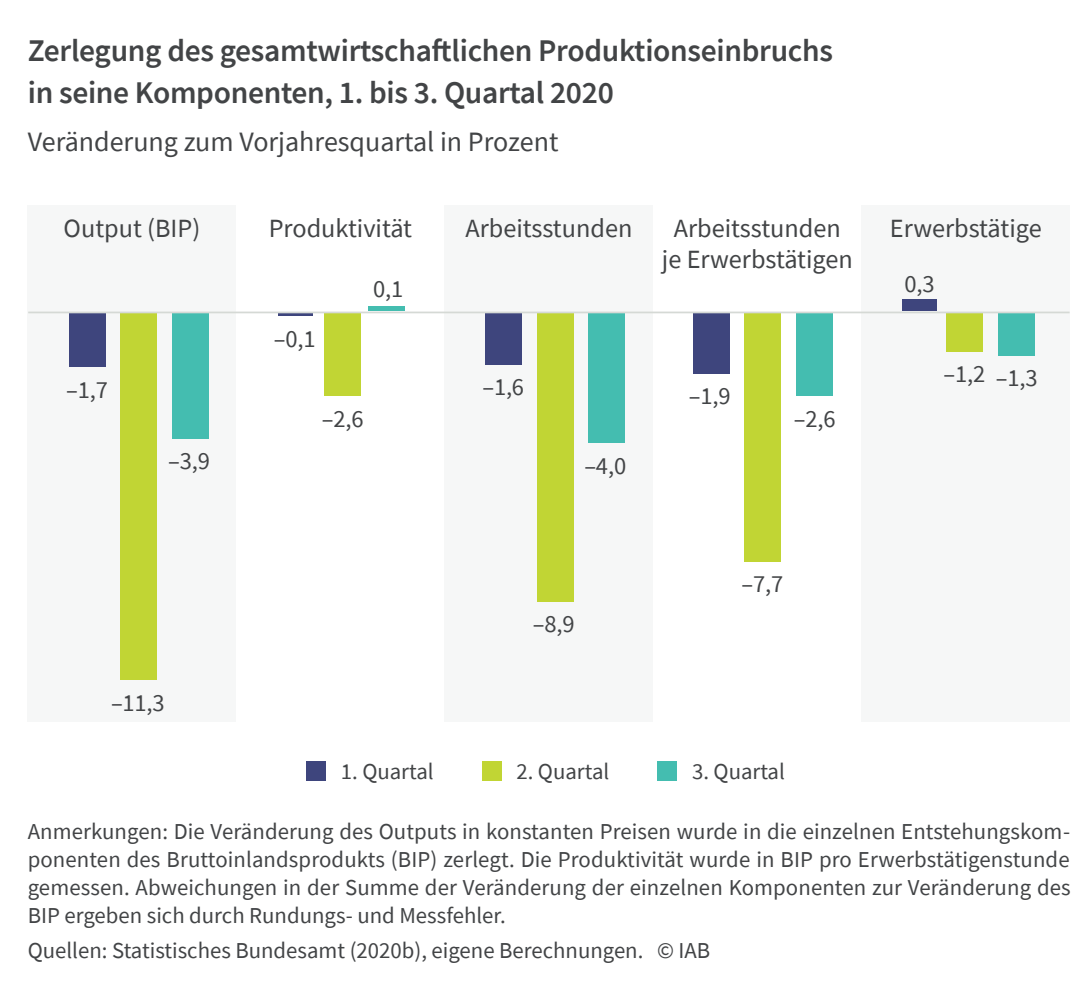
<style>
.page{position:relative;width:1092px;height:993px;background:#fff}
.page>*{position:absolute;margin:0;border:0;box-sizing:border-box;transform-origin:0 0}
.Graphiküberschrift{font:600 31.5px/42px "Source Sans Pro";letter-spacing:-.01em;color:#424446}
.Graphiküberschrift-U{font:28px "Source Sans Pro";color:#424446}
.Graphiktext{font:26.25px "Source Sans Pro";color:#424446}
.Achsenbeschriftung{font:24.5px "Source Sans Pro";color:#424446}
.Graphiktext-Anmerkun{font:22.75px/28px "Source Sans Pro";color:#424446;text-align:justify}
</style>
<div class="page">
<div style="left:306px;top:761px;width:20px;height:19px;background:#3e457d"></div>
<div style="left:481px;top:761px;width:20px;height:19px;background:#c1d534"></div>
<div style="left:657px;top:761px;width:20px;height:19px;background:#44bdb0"></div>
<div style="left:861px;top:205px;width:208px;height:516px;background:#f6f7f7"></div>
<div style="left:28px;top:205px;width:208px;height:516px;background:#f6f7f7"></div>
<div style="left:444px;top:205px;width:209px;height:516px;background:#f6f7f7"></div>
<div style="left:69px;top:313px;width:36px;height:54px;background:#3e457d"></div>
<hr style="left:278px;top:313px;width:34px;height:3px;background:#3e457d">
<div style="left:485px;top:313px;width:37px;height:52px;background:#3e457d"></div>
<div style="left:692px;top:313px;width:37px;height:61px;background:#3e457d"></div>
<div style="left:902px;top:300px;width:34px;height:11px;background:#3e457d"></div>
<div style="left:120px;top:313px;width:37px;height:367px;background:#c1d534"></div>
<div style="left:324px;top:313px;width:37px;height:83px;background:#c1d534"></div>
<div style="left:537px;top:313px;width:36px;height:289px;background:#c1d534"></div>
<div style="left:744px;top:313px;width:36px;height:248px;background:#c1d534"></div>
<div style="left:946px;top:313px;width:36px;height:38px;background:#c1d534"></div>
<div style="left:172px;top:313px;width:36px;height:125px;background:#44bdb0"></div>
<div style="left:368px;top:306px;width:37px;height:5px;background:#44bdb0"></div>
<div style="left:588px;top:313px;width:37px;height:130px;background:#44bdb0"></div>
<div style="left:795px;top:313px;width:37px;height:83px;background:#44bdb0"></div>
<div style="left:997px;top:313px;width:37px;height:43px;background:#44bdb0"></div>
<hr style="left:28px;top:311px;width:1041px;height:2px;background:#d5d9d5">
<p class="Graphiküberschrift" style="left:28px;top:29px;width:806px">Zerlegung des gesamtwirtschaftlichen Produktionseinbruchs in seine Komponenten, 1. bis 3. Quartal 2020</p>
<p class="Graphiküberschrift-U" style="left:28px;top:124px;width:532px">Veränderung zum Vorjahresquartal in Prozent</p>
<p class="Graphiktext" style="left:64px;top:211px;width:138px">Output (BIP)</p>
<p class="Graphiktext" style="left:269px;top:211px;width:145px">Produktivität</p>
<p class="Graphiktext" style="left:465px;top:211px;width:168px">Arbeitsstunden</p>
<p class="Graphiktext" style="left:673px;top:211px;width:168px">Arbeitsstunden</p>
<p class="Graphiktext" style="left:889px;top:211px;width:153px">Erwerbstätige</p>
<p class="Graphiktext" style="left:662px;top:243px;width:192px">je Erwerbstätigen</p>
<p class="Achsenbeschriftung" style="left:904px;top:268px;width:32px">0,3</p>
<p class="Achsenbeschriftung" style="left:373px;top:273px;width:32px">0,1</p>
<p class="Achsenbeschriftung" style="left:66px;top:373px;width:43px">–1,7</p>
<p class="Achsenbeschriftung" style="left:168px;top:445px;width:43px">–3,9</p>
<p class="Achsenbeschriftung" style="left:111px;top:686px;width:55px">–11,3</p>
<p class="Achsenbeschriftung" style="left:274px;top:323px;width:43px">–0,1</p>
<p class="Achsenbeschriftung" style="left:322px;top:403px;width:43px">–2,6</p>
<p class="Achsenbeschriftung" style="left:482px;top:371px;width:43px">–1,6</p>
<p class="Achsenbeschriftung" style="left:584px;top:449px;width:43px">–4,0</p>
<p class="Achsenbeschriftung" style="left:533px;top:608px;width:43px">–8,9</p>
<p class="Achsenbeschriftung" style="left:688px;top:380px;width:43px">–1,9</p>
<p class="Achsenbeschriftung" style="left:793px;top:403px;width:43px">–2,6</p>
<p class="Achsenbeschriftung" style="left:741px;top:568px;width:43px">–7,7</p>
<p class="Graphiktext-Anmerkun" style="left:341px;top:757px;width:94px">1. Quartal</p>
<p class="Graphiktext-Anmerkun" style="left:516px;top:757px;width:94px">2. Quartal</p>
<p class="Graphiktext-Anmerkun" style="left:692px;top:757px;width:94px">3. Quartal</p>
<p class="Achsenbeschriftung" style="left:943px;top:358px;width:43px">–1,2</p>
<p class="Achsenbeschriftung" style="left:995px;top:362px;width:43px">–1,3</p>
<p class="Graphiktext-Anmerkun" style="left:28px;top:817px;width:1044px">Anmerkungen: Die Veränderung des Outputs in konstanten Preisen wurde in die einzelnen Entstehungskom&shy;ponenten des Bruttoinlandsprodukts (BIP) zerlegt. Die Produktivität wurde in BIP pro Erwerbstätigenstunde gemessen. Abweichungen in der Summe der Veränderung der einzelnen Komponenten zur Veränderung des BIP ergeben sich durch Rundungs- und Messfehler.</p>
<p class="Graphiktext-Anmerkun" style="left:28px;top:936px;width:684px">Quellen: Statistisches Bundesamt (2020b), eigene Berechnungen. © IAB</p>
</div>
